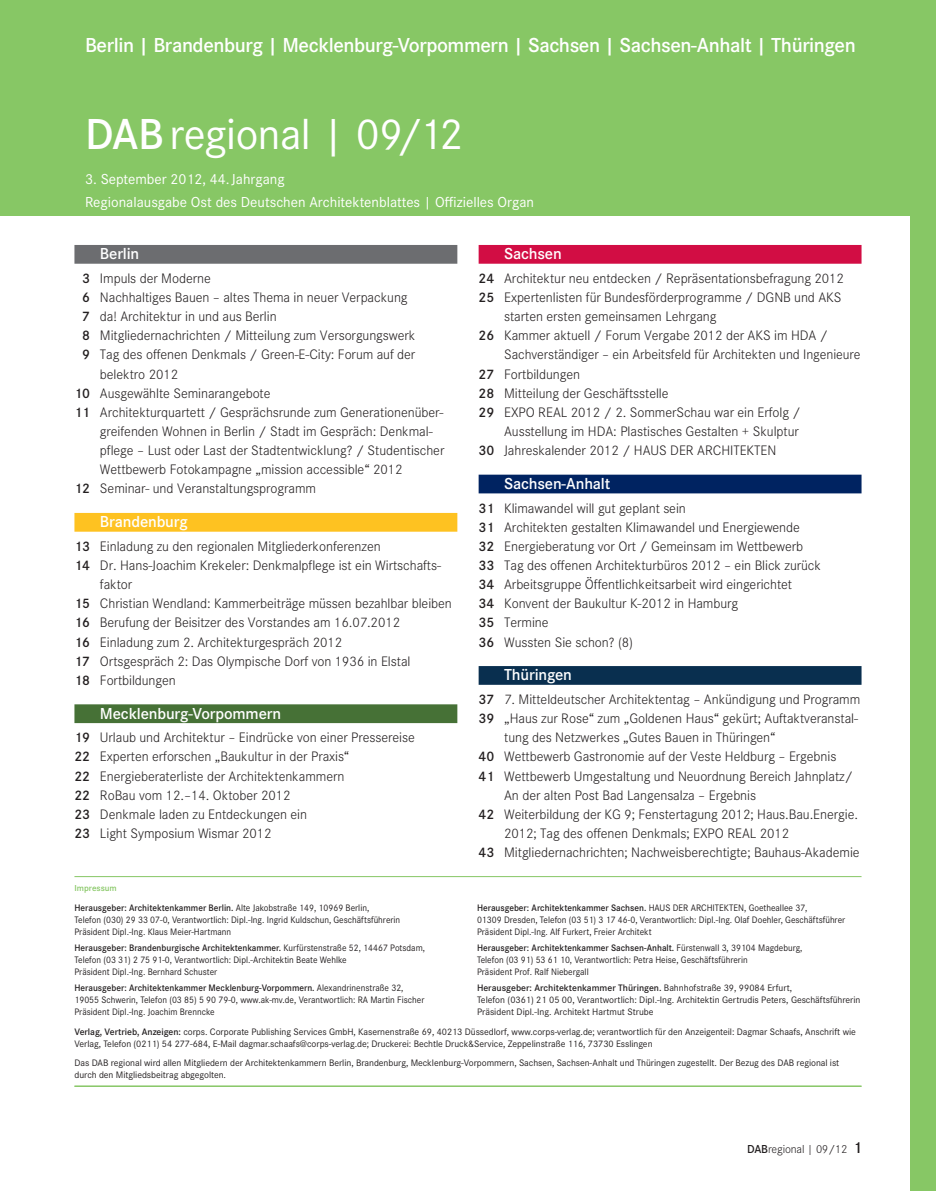
<style>
.page{position:relative;width:936px;height:1191px;background:#fff}
.page>*{position:absolute;margin:0;border:0;box-sizing:border-box;transform-origin:0 0}
.t1{font:45px "Corporate S";letter-spacing:-.01em;color:#fff}
.t2{font:600 21px "Corporate S";letter-spacing:-.02em;color:#fff}
.t3{font:600 16.5px "Corporate S";letter-spacing:-.01em;color:#fff}
.t4{font:15px/22.5px "Corporate S";color:#fff}
.t5{font:300 14.25px/19.2px "Corporate S";letter-spacing:-.005em;color:#231f20}
.t6{font:300 12px "Corporate S";letter-spacing:-.01em;color:#231f20}
.t7{font:9.75px/12px "Corporate S";color:#231f20;scale:.95 1}
.t8{font:9.75px/12px "Corporate S";color:#231f20}
.t9{font:600 9px "Corporate S";color:#87c765}
.s1{font-weight:600}
.s2{font-weight:600;font-size:16.5px}
</style>
<div class="page">
<div style="left:910px;top:0;width:25px;height:1191px;background:#87c765"></div>
<div style="left:1px;top:0;width:934px;height:216px;background:#87c765"></div>
<div style="left:74px;top:245px;width:383px;height:19px;background:#6c6d70"></div>
<div style="left:74px;top:513px;width:383px;height:18px;background:#fec221"></div>
<div style="left:74px;top:704px;width:383px;height:19px;background:#467136"></div>
<div style="left:478px;top:245px;width:383px;height:19px;background:#d20d44"></div>
<div style="left:478px;top:474px;width:383px;height:19px;background:#002361"></div>
<div style="left:478px;top:666px;width:383px;height:19px;background:#092f4f"></div>
<hr style="left:74px;top:1086px;width:787px;height:1px;background:#87c765">
<hr style="left:74px;top:1085px;width:787px;height:1px;background:#87c765">
<hr style="left:74px;top:876px;width:787px;height:1px;background:#87c765">
<p class="t2" style="left:85px;top:29px;width:772px">Berlin | Brandenburg | Mecklenburg-Vorpommern | Sachsen | Sachsen-Anhalt | Thüringen</p>
<p class="t1" style="left:85px;top:101px;width:380px"><span class="s1">DAB</span> regional | 09/12</p>
<p class="t4" style="left:85px;top:167px;width:450px">3. September 2012, 44. Jahrgang<br>Regionalausgabe Ost des Deutschen Architektenblattes | Offizielles Organ</p>
<p class="t3" style="left:100px;top:241px;width:41px">Berlin</p>
<p class="t5" style="left:82px;top:269px;width:130px"><span class="s1">3</span> Impuls der Moderne</p>
<p class="t5" style="left:82px;top:288px;width:327px"><span class="s1">6</span> Nachhaltiges Bauen – altes Thema in neuer Verpackung</p>
<p class="t5" style="left:82px;top:307px;width:196px"><span class="s1">7</span> da! Architektur in und aus Berlin</p>
<p class="t5" style="left:82px;top:326px;width:334px"><span class="s1">8</span> Mitgliedernachrichten / Mitteilung zum Versorgungswerk</p>
<p class="t5" style="left:82px;top:345px;width:334px"><span class="s1">9</span> Tag des offenen Denkmals / Green-E-City: Forum auf der</p>
<p class="t5" style="left:100px;top:364px;width:80px">belektro 2012</p>
<p class="t5" style="left:74px;top:383px;width:198px"><span class="s1">10</span> Ausgewählte Seminarangebote</p>
<p class="t5" style="left:74px;top:403px;width:370px"><span class="s1">11</span> Architekturquartett / Gesprächsrunde zum Generationenüber-</p>
<p class="t5" style="left:100px;top:422px;width:334px">greifenden Wohnen in Berlin / Stadt im Gespräch: Denkmal-</p>
<p class="t5" style="left:100px;top:441px;width:346px">pflege – Lust oder Last der Stadtentwicklung? / Studentischer</p>
<p class="t5" style="left:100px;top:460px;width:304px">Wettbewerb Fotokampagne „mission accessible“ 2012</p>
<p class="t5" style="left:74px;top:479px;width:243px"><span class="s1">12</span> Seminar- und Veranstaltungsprogramm</p>
<p class="t3" style="left:100px;top:509px;width:89px">Brandenburg</p>
<p class="t5" style="left:74px;top:536px;width:308px"><span class="s1">13</span> Einladung zu den regionalen Mitgliederkonferenzen</p>
<p class="t5" style="left:74px;top:556px;width:368px"><span class="s1">14</span> Dr. Hans-Joachim Krekeler: Denkmalpflege ist ein Wirtschafts-</p>
<p class="t5" style="left:100px;top:575px;width:34px">faktor</p>
<p class="t5" style="left:74px;top:594px;width:379px"><span class="s1">15</span> Christian Wendland: Kammerbeiträge müssen bezahlbar bleiben</p>
<p class="t5" style="left:74px;top:613px;width:327px"><span class="s1">16</span> Berufung der Beisitzer des Vorstandes am 16.07.2012</p>
<p class="t5" style="left:74px;top:632px;width:269px"><span class="s1">16</span> Einladung zum 2. Architekturgespräch 2012</p>
<p class="t5" style="left:74px;top:651px;width:337px"><span class="s1">17</span> Ortsgespräch 2: Das Olympische Dorf von 1936 in Elstal</p>
<p class="t5" style="left:74px;top:670px;width:103px"><span class="s1">18</span> Fortbildungen</p>
<p class="t3" style="left:100px;top:701px;width:183px">Mecklenburg-Vorpommern</p>
<p class="t5" style="left:74px;top:728px;width:342px"><span class="s1">19</span> Urlaub und Architektur – Eindrücke von einer Pressereise <span class="s1">22</span> Experten erforschen „Baukultur in der Praxis“<br><span class="s1">22</span> Energieberaterliste der Architektenkammern<br><span class="s1">22</span> RoBau vom 12.–14. Oktober 2012<br><span class="s1">23</span> Denkmale laden zu Entdeckungen ein<br><span class="s1">23</span> Light Symposium Wismar 2012</p>
<p class="t3" style="left:504px;top:241px;width:59px">Sachsen</p>
<p class="t5" style="left:478px;top:269px;width:367px"><span class="s1">24</span> Architektur neu entdecken / Repräsentationsbefragung 2012</p>
<p class="t5" style="left:478px;top:288px;width:364px"><span class="s1">25</span> Expertenlisten für Bundesförderprogramme / DGNB und AKS</p>
<p class="t5" style="left:504px;top:307px;width:214px">starten ersten gemeinsamen Lehrgang</p>
<p class="t5" style="left:478px;top:326px;width:351px"><span class="s1">26</span> Kammer aktuell / Forum Vergabe 2012 der AKS im HDA /</p>
<p class="t5" style="left:504px;top:345px;width:358px">Sachverständiger – ein Arbeitsfeld für Architekten und Ingenieure</p>
<p class="t5" style="left:478px;top:364px;width:103px"><span class="s1">27</span> Fortbildungen</p>
<p class="t5" style="left:478px;top:383px;width:191px"><span class="s1">28</span> Mitteilung der Geschäftsstelle</p>
<p class="t5" style="left:478px;top:403px;width:323px"><span class="s1">29</span> EXPO REAL 2012 / 2. SommerSchau war ein Erfolg /</p>
<p class="t5" style="left:504px;top:422px;width:296px">Ausstellung im HDA: Plastisches Gestalten + Skulptur</p>
<p class="t5" style="left:478px;top:441px;width:299px"><span class="s1">30</span> Jahreskalender 2012 / HAUS DER ARCHITEKTEN</p>
<p class="t3" style="left:504px;top:471px;width:108px">Sachsen-Anhalt</p>
<p class="t5" style="left:478px;top:498px;width:344px"><span class="s1">31</span> Klimawandel will gut geplant sein<br><span class="s1">31</span> Architekten gestalten Klimawandel und Energiewende<br><span class="s1">32</span> Energieberatung vor Ort / Gemeinsam im Wettbewerb <span class="s1">33</span> Tag des offenen Architekturbüros 2012 – ein Blick zurück <span class="s1">34</span> Arbeitsgruppe Öffentlichkeitsarbeit wird eingerichtet<br><span class="s1">34</span> Konvent der Baukultur K-2012 in Hamburg<br><span class="s1">35</span> Termine<br><span class="s1">36</span> Wussten Sie schon? (8)</p>
<p class="t3" style="left:504px;top:662px;width:69px">Thüringen</p>
<p class="t5" style="left:478px;top:690px;width:383px"><span class="s1">37</span> 7. Mitteldeutscher Architektentag – Ankündigung und Programm</p>
<p class="t5" style="left:478px;top:709px;width:380px"><span class="s1">39</span> „Haus zur Rose“ zum „Goldenen Haus“ gekürt; Auftaktveranstal-</p>
<p class="t5" style="left:504px;top:728px;width:273px">tung des Netzwerkes „Gutes Bauen in Thüringen“</p>
<p class="t5" style="left:478px;top:747px;width:359px"><span class="s1">40</span> Wettbewerb Gastronomie auf der Veste Heldburg – Ergebnis</p>
<p class="t5" style="left:478px;top:766px;width:376px"><span class="s1">41</span> Wettbewerb Umgestaltung und Neuordnung Bereich Jahnplatz/</p>
<p class="t5" style="left:504px;top:785px;width:253px">An der alten Post Bad Langensalza – Ergebnis</p>
<p class="t5" style="left:478px;top:804px;width:381px"><span class="s1">42</span> Weiterbildung der KG 9; Fenstertagung 2012; Haus.Bau.Energie.</p>
<p class="t5" style="left:504px;top:823px;width:287px">2012; Tag des offenen Denkmals; EXPO REAL 2012</p>
<p class="t5" style="left:478px;top:843px;width:382px"><span class="s1">43</span> Mitgliedernachrichten; Nachweisberechtigte; Bauhaus-Akademie</p>
<p class="t9" style="left:74px;top:881px;width:44px">Impressum</p>
<p class="t7" style="left:74px;top:900px;width:344px"><span class="s1">Herausgeber: Architektenkammer Berlin.</span> Alte Jakobstraße 149, 10969 Berlin,<br>Telefon (030) 29 33 07-0, Verantwortlich: Dipl.-Ing. Ingrid Kuldschun, Geschäftsführerin<br>Präsident Dipl.-Ing. Klaus Meier-Hartmann</p>
<p class="t7" style="left:74px;top:941px;width:370px"><span class="s1">Herausgeber: Brandenburgische Architektenkammer.</span> Kurfürstenstraße 52, 14467 Potsdam,<br>Telefon (03 31) 2 75 91-0, Verantwortlich: Dipl.-Architektin Beate Wehlke<br>Präsident Dipl.-Ing. Bernhard Schuster</p>
<p class="t7" style="left:74px;top:981px;width:370px"><span class="s1">Herausgeber: Architektenkammer Mecklenburg-Vorpommern.</span> Alexandrinenstraße 32,<br>19055 Schwerin, Telefon (03 85) 5 90 79-0, www.ak-mv.de, Verantwortlich: RA Martin Fischer<br>Präsident Dipl.-Ing. Joachim Brenncke</p>
<p class="t7" style="left:477px;top:900px;width:389px"><span class="s1">Herausgeber: Architektenkammer Sachsen.</span> HAUS DER ARCHITEKTEN, Goetheallee 37,<br>01309 Dresden, Telefon (03 51) 3 17 46-0, Verantwortlich: Dipl.-Ing. Olaf Doehler, Geschäftsführer<br>Präsident Dipl.-Ing. Alf Furkert, Freier Architekt</p>
<p class="t7" style="left:477px;top:941px;width:344px"><span class="s1">Herausgeber: Architektenkammer Sachsen-Anhalt.</span> Fürstenwall 3, 39104 Magdeburg,<br>Telefon (03 91) 53 61 10, Verantwortlich: Petra Heise, Geschäftsführerin<br>Präsident Prof. Ralf Niebergall</p>
<p class="t8" style="left:477px;top:981px;width:385px"><span class="s1">Herausgeber: Architektenkammer Thüringen.</span> Bahnhofstraße 39, 99084 Erfurt,<br>Telefon (0361) 21 05 00, Verantwortlich: Dipl.-Ing. Architektin Gertrudis Peters, Geschäftsführerin<br>Präsident Dipl.-Ing. Architekt Hartmut Strube</p>
<p class="t8" style="left:74px;top:1025px;width:783px"><span class="s1">Verlag, Vertrieb, Anzeigen:</span> corps. Corporate Publishing Services GmbH, Kasernenstraße 69, 40213 Düssedlorf, www.corps-verlag.de; verantwortlich für den Anzeigenteil: Dagmar Schaafs, Anschrift wie<br>Verlag, Telefon (0211) 54 277-684, E-Mail dagmar.schaafs@corps-verlag.de; Druckerei: Bechtle Druck&amp;Service, Zeppelinstraße 116, 73730 Esslingen</p>
<p class="t8" style="left:74px;top:1056px;width:766px">Das DAB regional wird allen Mitgliedern der Architektenkammern Berlin, Brandenburg, Mecklenburg-Vorpommern, Sachsen, Sachsen-Anhalt und Thüringen zugestellt. Der Bezug des DAB regional ist durch den Mitgliedsbeitrag abgegolten.</p>
<p class="t6" style="left:747px;top:1142px;width:117px"><span class="s1">DAB</span>regional | 09/12 <span class="s2">1</span></p>
</div>
